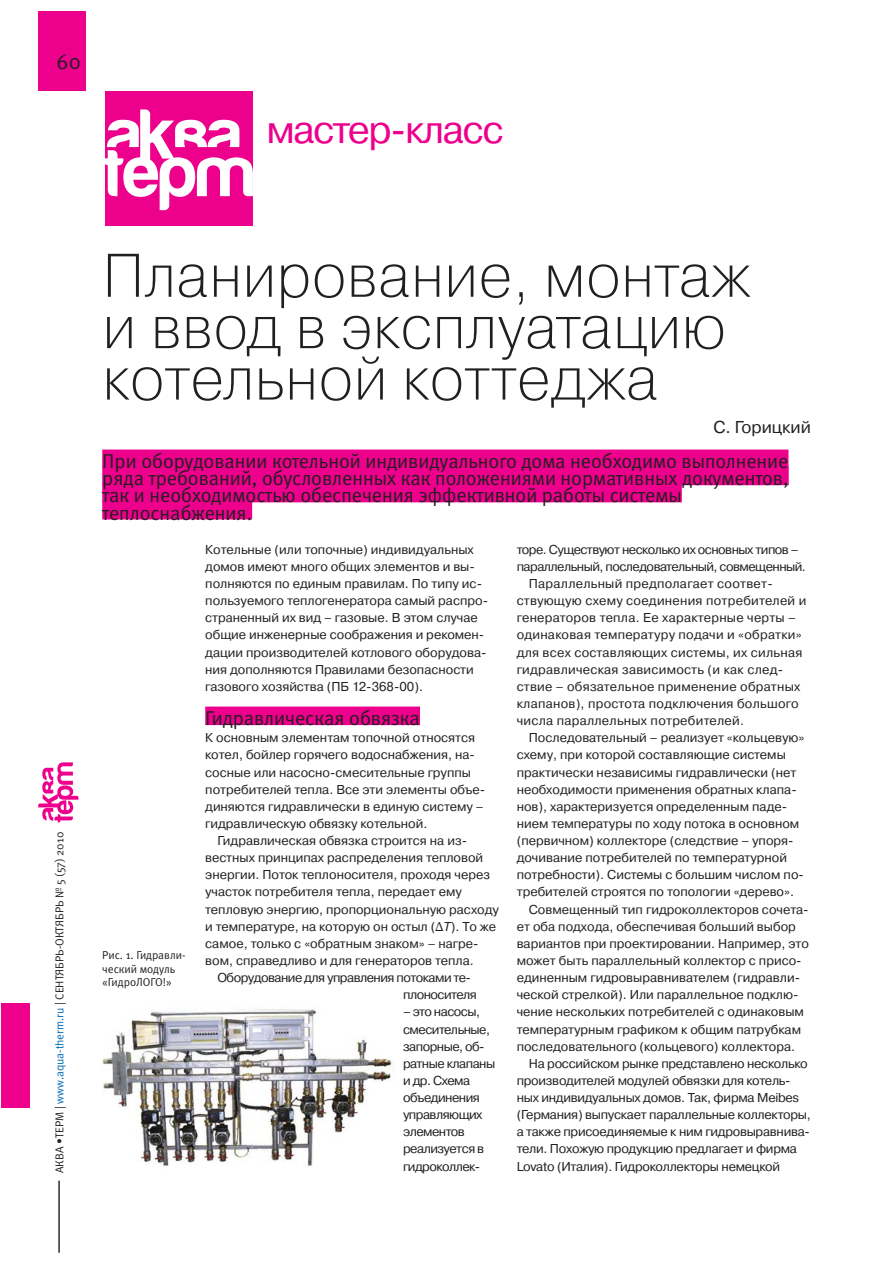
<style>
.page{position:relative;width:893px;height:1263px;background:#fff}
.page>*{position:absolute;margin:0;border:0;box-sizing:border-box;transform-origin:0 0}
.t1{font:200 61.35px/51.4px "Pragmatica";color:#231f20}
.t2{font:38.85px "Pragmatica";letter-spacing:-.04em;color:#ec008c}
.t3{font:21.45px "Meta Normal C";color:#231f20}
.t4{font:19.95px/17.1px "Meta Normal C";color:#231f20}
.t5{font:17.1px "Pragmatica";color:#231f20}
.t6{font:12.9px/17.1px "Pragmatica";color:#231f20}
.t7{font:12.9px "Pragmatica";letter-spacing:.02em;color:#231f20}
.t8{font:12.9px "Pragmatica";letter-spacing:-.02em;color:#231f20}
.t9{font:12.9px/17.1px "Pragmatica";letter-spacing:-.04em;color:#231f20}
.t10{font:11.4px/13.6px "Meta Normal C";color:#231f20}
.s1{color:#006cb7}
.s2{font-style:italic}
</style>
<div class="page">
<div style="left:39px;top:11px;width:47px;height:79px;background:#ec008c"></div>
<hr style="left:58px;top:1181px;width:2px;height:72px;background:#231f20">
<div style="left:1px;top:1004px;width:28px;height:104px;background:#ec008c"></div>
<svg style="left:38px;top:762px;width:40px;height:61px"></svg>
<div style="left:105px;top:91px;width:148px;height:135px;background:#ec008c"></div>
<svg style="left:105px;top:109px;width:148px;height:101px"></svg>
<div style="left:102px;top:450px;width:686px;height:18px;background:#ec008c"></div>
<div style="left:102px;top:467px;width:686px;height:18px;background:#ec008c"></div>
<div style="left:102px;top:484px;width:579px;height:18px;background:#ec008c"></div>
<div style="left:102px;top:501px;width:150px;height:19px;background:#ec008c"></div>
<div style="left:205px;top:707px;width:215px;height:18px;background:#ec008c"></div>
<img style="left:102px;top:1009px;width:291px;height:157px">
<h3 class="t3" style="left:57px;top:53px;width:26px">60</h3>
<h2 class="t2" style="left:266px;top:113px;width:239px">мастер-класс</h2>
<p class="t10" style="left:54px;top:1173px;width:343px;rotate:-90deg">АКВА •ТЕРМ | <span class="s1">www.aqua-therm.ru</span> | СЕНТЯБРЬ-ОКТЯБРЬ № 5 (57) 2010</p>
<h1 class="t1" style="left:102px;top:256px;width:649px">Планирование, монтаж и ввод в эксплуатацию котельной коттеджа</h1>
<h3 class="t5" style="left:713px;top:420px;width:99px">С. Горицкий</h3>
<h3 class="t4" style="left:102px;top:455px;width:688px">При оборудовании котельной индивидуального дома необходимо выполнение ряда требований, обусловленных как положениями нормативных документов, так и необходимостью обеспечения эффективной работы системы теплоснабжения.</h3>
<p class="t6" style="left:205px;top:542px;width:284px">Котельные (или топочные) индивидуальных домов имеют много общих элементов и вы&shy;полняются по единым правилам. По типу ис&shy;пользуемого теплогенератора самый распро&shy;страненный их вид – газовые. В этом случае общие инженерные соображения и рекомен&shy;дации производителей котлового оборудова&shy;ния дополняются Правилами безопасности газового хозяйства (ПБ 12-368-00).</p>
<h3 class="t4" style="left:205px;top:712px;width:216px">Гидравлическая обвязка</h3>
<p class="t6" style="left:205px;top:731px;width:281px">К основным элементам топочной относятся котел, бойлер горячего водоснабжения, на&shy;сосные или насосно-смесительные группы потребителей тепла. Все эти элементы объе&shy;диняются гидравлически в единую систему – гидравлическую обвязку котельной.</p>
<p class="t6" style="left:217px;top:833px;width:251px">Гидравлическая обвязка строится на из-</p>
<p class="t6" style="left:205px;top:851px;width:279px">вестных принципах распределения тепловой</p>
<p class="t6" style="left:205px;top:868px;width:286px">энергии. Поток теплоносителя, проходя через</p>
<p class="t6" style="left:205px;top:885px;width:258px">участок потребителя тепла, передает ему</p>
<p class="t6" style="left:205px;top:902px;width:295px">тепловую энергию, пропорциональную расходу</p>
<p class="t6" style="left:205px;top:919px;width:292px">и температуре, на которую он остыл (Δ<span class="s2">Т</span>). То же</p>
<p class="t6" style="left:205px;top:936px;width:275px">самое, только с «обратным знаком» – нагре-</p>
<p class="t6" style="left:205px;top:953px;width:270px">вом, справедливо и для генераторов тепла.</p>
<p class="t9" style="left:217px;top:970px;width:255px">Оборудование для управления потоками те-</p>
<p class="t9" style="left:403px;top:988px;width:75px">плоносителя</p>
<p class="t9" style="left:403px;top:1005px;width:94px">– это насосы, смесительные, запорные, об&shy;ратные клапаны и др. Схема объединения управляющих элементов реализуется в гидроколлек-</p>
<p class="t9" style="left:516px;top:542px;width:283px">торе. Существуют несколько их основных типов –</p>
<p class="t9" style="left:516px;top:559px;width:291px">параллельный, последовательный, совмещенный.</p>
<p class="t7" style="left:529px;top:578px;width:245px">Параллельный предполагает соответ-</p>
<p class="t7" style="left:516px;top:596px;width:291px">ствующую схему соединения потребителей и</p>
<p class="t7" style="left:516px;top:613px;width:281px">генераторов тепла. Ее характерные черты –</p>
<p class="t7" style="left:516px;top:630px;width:286px">одинаковая температуру подачи и «обратки»</p>
<p class="t7" style="left:516px;top:647px;width:287px">для всех составляющих системы, их сильная</p>
<p class="t7" style="left:516px;top:664px;width:268px">гидравлическая зависимость (и как след-</p>
<p class="t7" style="left:516px;top:681px;width:285px">ствие – обязательное применение обратных</p>
<p class="t7" style="left:516px;top:698px;width:283px">клапанов), простота подключения большого</p>
<p class="t7" style="left:516px;top:715px;width:229px">числа параллельных потребителей.</p>
<p class="t6" style="left:529px;top:731px;width:277px">Последовательный – реализует «кольцевую»</p>
<p class="t6" style="left:516px;top:748px;width:271px">схему, при которой составляющие системы</p>
<p class="t6" style="left:516px;top:765px;width:281px">практически независимы гидравлически (нет</p>
<p class="t6" style="left:516px;top:782px;width:281px">необходимости применения обратных клапа-</p>
<p class="t6" style="left:516px;top:799px;width:272px">нов), характеризуется определенным паде-</p>
<p class="t6" style="left:516px;top:816px;width:284px">нием температуры по ходу потока в основном</p>
<p class="t6" style="left:516px;top:833px;width:278px">(первичном) коллекторе (следствие – упоря-</p>
<p class="t6" style="left:516px;top:851px;width:272px">дочивание потребителей по температурной</p>
<p class="t6" style="left:516px;top:868px;width:289px">потребности). Системы с большим числом по-</p>
<p class="t6" style="left:516px;top:885px;width:279px">требителей строятся по топологии «дерево».</p>
<p class="t6" style="left:529px;top:902px;width:281px">Совмещенный тип гидроколлекторов сочета-</p>
<p class="t6" style="left:516px;top:919px;width:281px">ет оба подхода, обеспечивая больший выбор</p>
<p class="t6" style="left:516px;top:936px;width:294px">вариантов при проектировании. Например, это</p>
<p class="t6" style="left:516px;top:953px;width:286px">может быть параллельный коллектор с присо-</p>
<p class="t6" style="left:516px;top:970px;width:285px">единенным гидровыравнивателем (гидравли-</p>
<p class="t6" style="left:516px;top:988px;width:283px">ческой стрелкой). Или параллельное подклю-</p>
<p class="t6" style="left:516px;top:1005px;width:289px">чение нескольких потребителей с одинаковым</p>
<p class="t6" style="left:516px;top:1022px;width:286px">температурным графиком к общим патрубкам</p>
<p class="t6" style="left:516px;top:1039px;width:280px">последовательного (кольцевого) коллектора.</p>
<p class="t8" style="left:529px;top:1058px;width:280px">На российском рынке представлено несколько</p>
<p class="t8" style="left:516px;top:1075px;width:275px">производителей модулей обвязки для котель-</p>
<p class="t8" style="left:516px;top:1092px;width:284px">ных индивидуальных домов. Так, фирма Meibes</p>
<p class="t8" style="left:516px;top:1110px;width:295px">(Германия) выпускает параллельные коллекторы,</p>
<p class="t8" style="left:516px;top:1127px;width:295px">а также присоединяемые к ним гидровыравнива-</p>
<p class="t8" style="left:516px;top:1144px;width:282px">тели. Похожую продукцию предлагает и фирма</p>
<p class="t8" style="left:516px;top:1161px;width:265px">Lovato (Италия). Гидроколлекторы немецкой</p>
<p class="t10" style="left:102px;top:949px;width:85px">Рис. 1. Гидравли&shy;ческий модуль «ГидроЛОГО!»</p>
</div>
